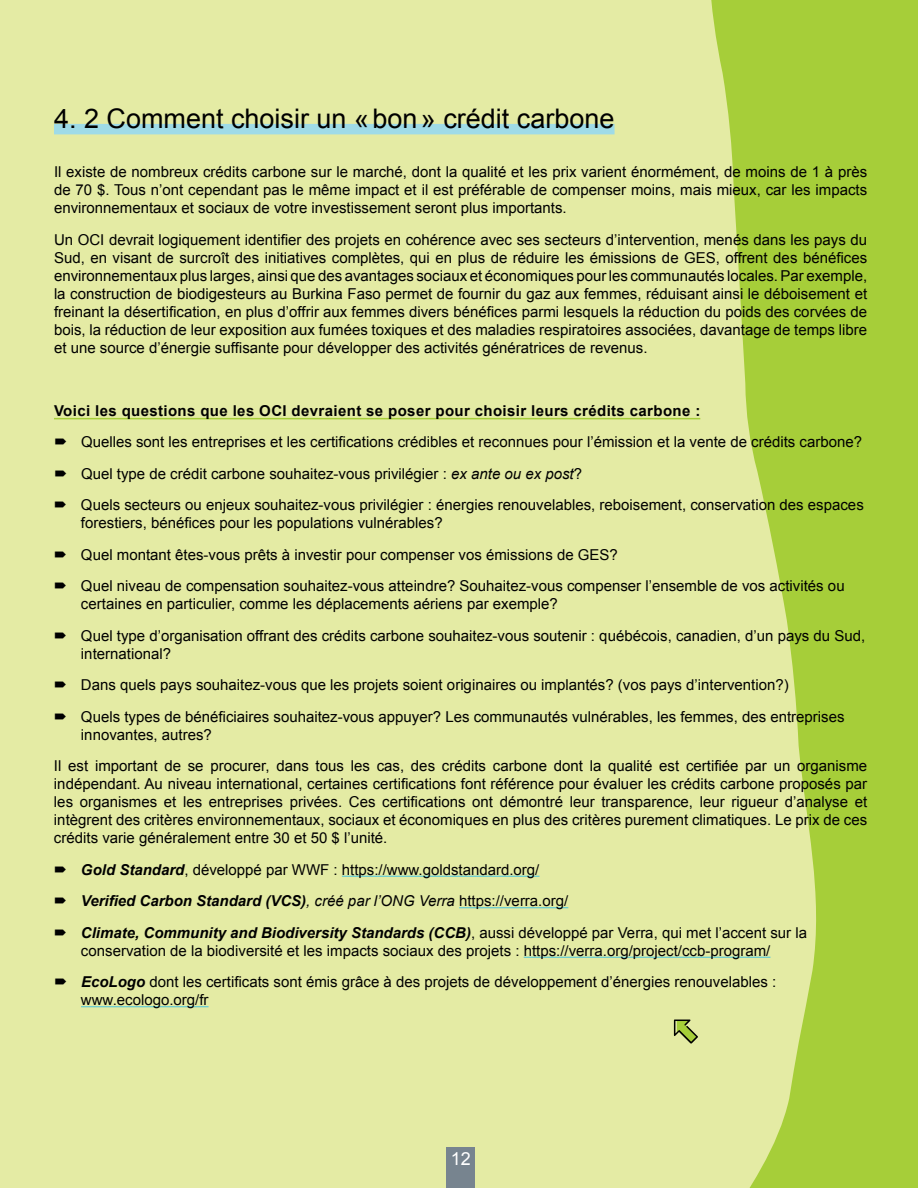
<style>
.page{position:relative;width:918px;height:1188px;background:#e4eba4}
.page>*{position:absolute;margin:0;border:0;box-sizing:border-box;transform-origin:0 0}
.t1{font:27px "Arial";color:#000}
.t2{font:18px "Arial";color:#fff}
.t3{font:15px/18px "Arial";color:#000}
.t4{font:700 15px "Arial";letter-spacing:.025em;color:#000}
.s1{font-style:italic}
.s2{font-weight:700;font-style:italic}
</style>
<div class="page">
<svg style="left:597px;top:0;width:321px;height:1188px"></svg>
<div style="left:54px;top:124px;width:561px;height:10px;background:#9fdbe7"></div>
<hr style="left:54px;top:418px;width:646px;height:1px;background:#a6ce39">
<hr style="left:342px;top:876px;width:198px;height:1px;background:#56c7da">
<hr style="left:459px;top:907px;width:109px;height:1px;background:#56c7da">
<hr style="left:524px;top:957px;width:246px;height:1px;background:#56c7da">
<hr style="left:81px;top:1006px;width:128px;height:1px;background:#56c7da">
<svg style="left:674px;top:1020px;width:24px;height:24px"></svg>
<div style="left:447px;top:1148px;width:28px;height:40px;background:#77848f"></div>
<h1 class="t1" style="left:54px;top:100px;width:562px">4. 2 Comment choisir un «bon» crédit carbone</h1>
<p class="t3" style="left:54px;top:163px;width:815px;text-align:justify">Il existe de nombreux crédits carbone sur le marché, dont la qualité et les prix varient énormément, de moins de 1 à près de 70 $. Tous n’ont cependant pas le même impact et il est préférable de compenser moins, mais mieux, car les impacts environnementaux et sociaux de votre investissement seront plus importants.</p>
<p class="t3" style="left:54px;top:231px;width:815px;text-align:justify">Un OCI devrait logiquement identifier des projets en cohérence avec ses secteurs d’intervention, menés dans les pays du Sud, en visant de surcroît des initiatives complètes, qui en plus de réduire les émissions de GES, offrent des bénéfices environnementaux plus larges, ainsi que des avantages sociaux et économiques pour les communautés locales. Par exemple, la construction de biodigesteurs au Burkina Faso permet de fournir du gaz aux femmes, réduisant ainsi le déboisement et freinant la désertification, en plus d’offrir aux femmes divers bénéfices parmi lesquels la réduction du poids des corvées de bois, la réduction de leur exposition aux fumées toxiques et des maladies respiratoires associées, davantage de temps libre et une source d’énergie suffisante pour développer des activités génératrices de revenus.</p>
<p class="t4" style="left:54px;top:401px;width:648px">Voici les questions que les OCI devraient se poser pour choisir leurs crédits carbone :</p>
<p class="t3" style="left:81px;top:426px;width:784px;line-height:31.5px">Quelles sont les entreprises et les certifications crédibles et reconnues pour l’émission et la vente de crédits carbone?<br>Quel type de crédit carbone souhaitez-vous privilégier : <span class="s1">ex ante ou ex post</span>?<br>Quels secteurs ou enjeux souhaitez-vous privilégier : énergies renouvelables, reboisement, conservation des espaces</p>
<p class="t3" style="left:81px;top:507px;width:765px;line-height:31.5px">forestiers, bénéfices pour les populations vulnérables?<br>Quel montant êtes-vous prêts à investir pour compenser vos émissions de GES?<br>Quel niveau de compensation souhaitez-vous atteindre? Souhaitez-vous compenser l’ensemble de vos activités ou</p>
<p class="t3" style="left:81px;top:588px;width:786px;line-height:31.5px">certaines en particulier, comme les déplacements aériens par exemple?<br>Quel type d’organisation offrant des crédits carbone souhaitez-vous soutenir : québécois, canadien, d’un pays du Sud,</p>
<p class="t3" style="left:81px;top:638px;width:765px;line-height:31.5px">international?<br>Dans quels pays souhaitez-vous que les projets soient originaires ou implantés? (vos pays d’intervention?)<br>Quels types de bénéficiaires souhaitez-vous appuyer? Les communautés vulnérables, les femmes, des entreprises</p>
<p class="t3" style="left:54px;top:719px;width:815px;line-height:31.5px;text-indent:27px">innovantes, autres?<br>Il est important de se procurer, dans tous les cas, des crédits carbone dont la qualité est certifiée par un organisme</p>
<p class="t3" style="left:54px;top:775px;width:815px;text-align:justify">indépendant. Au niveau international, certaines certifications font référence pour évaluer les crédits carbone proposés par les organismes et les entreprises privées. Ces certifications ont démontré leur transparence, leur rigueur d’analyse et intègrent des critères environnementaux, sociaux et économiques en plus des critères purement climatiques. Le prix de ces crédits varie généralement entre 30 et 50 $ l’unité.</p>
<p class="t3" style="left:81px;top:854px;width:728px;line-height:31.5px"><span class="s2">Gold Standard</span>, développé par WWF : https://www.goldstandard.org/<br><span class="s2">Verified Carbon Standard (VCS)</span><span class="s1">, créé par l’ONG Verra</span> https://verra.org/<br><span class="s2">Climate, Community and Biodiversity Standards (CCB)</span>, aussi développé par Verra, qui met l’accent sur la</p>
<p class="t3" style="left:81px;top:935px;width:697px;line-height:31.5px">conservation de la biodiversité et les impacts sociaux des projets : https://verra.org/project/ccb-program/<br><span class="s2">EcoLogo</span> dont les certificats sont émis grâce à des projets de développement d’énergies renouvelables :</p>
<p class="t3" style="left:81px;top:991px;width:129px">www.ecologo.org/fr</p>
<p class="t2" style="left:451px;top:1147px;width:21px">12</p>
</div>
